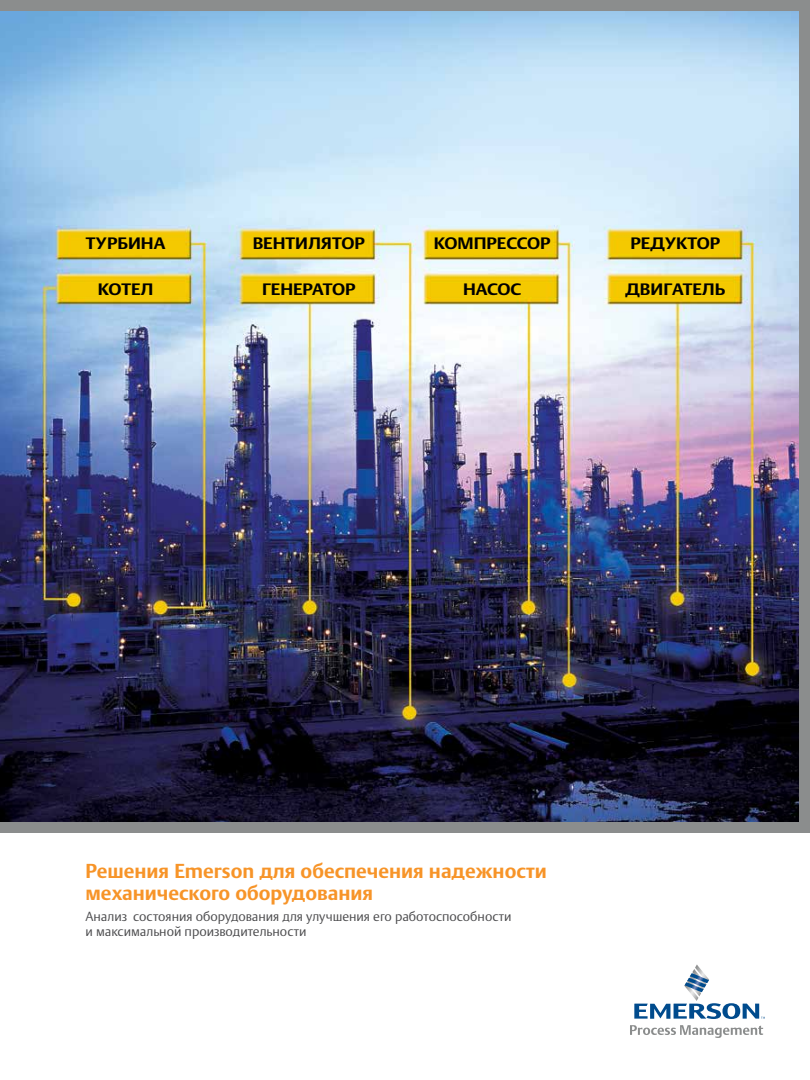
<style>
.page{position:relative;width:810px;height:1080px;background:#fff}
.page>*{position:absolute;margin:0;border:0;box-sizing:border-box;transform-origin:0 0}
.t1{font:700 20px/22.5px "DTL Argo CT";color:#f79428}
.t2{font:700 16.38px "DTL Argo CT";color:#000;scale:1.1 1}
.t3{font:300 13.12px/15.8px "DTL Argo CT";color:#4d4d4f}
</style>
<div class="page">
<div style="left:0;top:0;width:810px;height:832px;background:#8b8d8d"></div>
<img style="left:0;top:11px;width:799px;height:810px">
<svg style="left:634px;top:964px;width:131px;height:55px"></svg>
<svg style="left:630px;top:1025px;width:133px;height:13px"></svg>
<p class="t2" style="left:86px;top:234px;width:74px">ТУРБИНА</p>
<p class="t2" style="left:253px;top:234px;width:103px">ВЕНТИЛЯТОР</p>
<p class="t2" style="left:434px;top:234px;width:108px">КОМПРЕССОР</p>
<p class="t2" style="left:630px;top:234px;width:83px">РЕДУКТОР</p>
<p class="t2" style="left:98px;top:280px;width:52px">КОТЕЛ</p>
<p class="t2" style="left:262px;top:280px;width:86px">ГЕНЕРАТОР</p>
<p class="t2" style="left:463px;top:280px;width:54px">НАСОС</p>
<p class="t2" style="left:625px;top:279px;width:93px">ДВИГАТЕЛЬ</p>
<h1 class="t1" style="left:86px;top:859px;width:463px">Решения Emerson для обеспечения надежности механического оборудования</h1>
<p class="t3" style="left:86px;top:908px;width:428px">Анализ состояния оборудования для улучшения его работоспособности и максимальной производительности</p>
</div>
